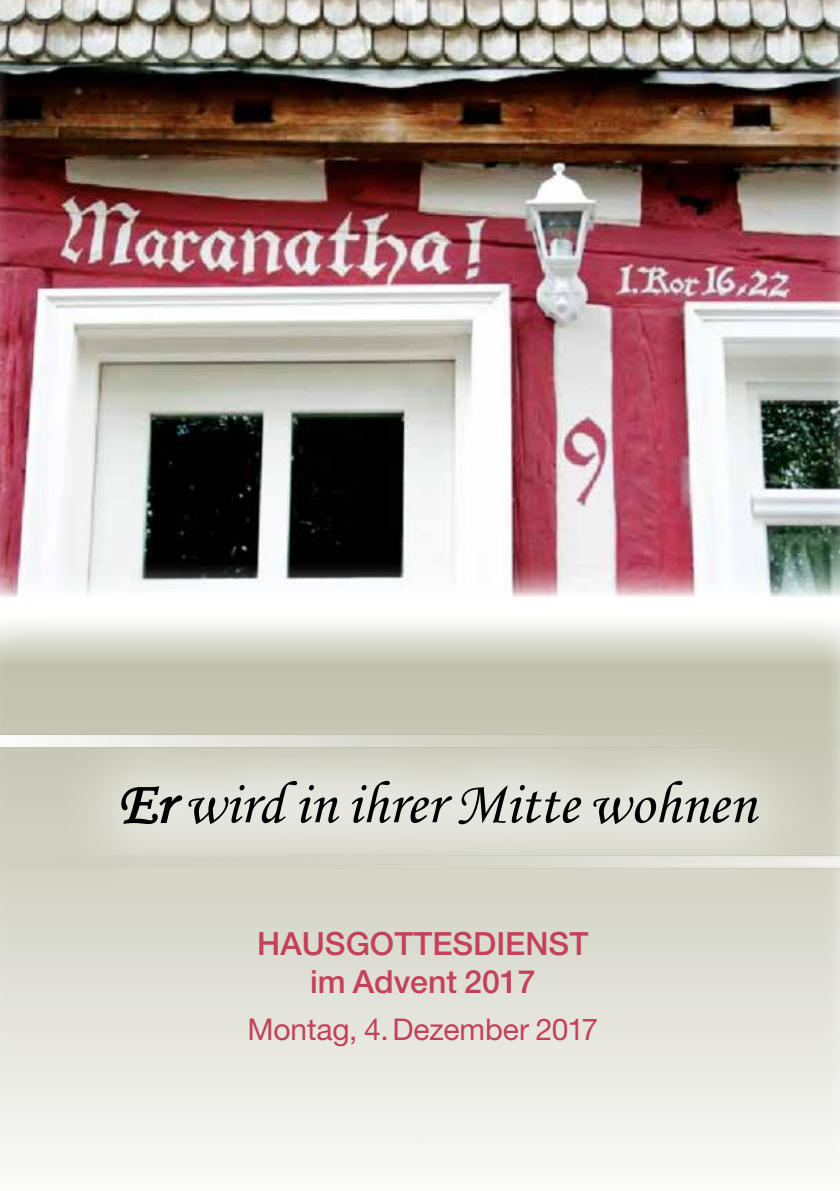
<style>
.page{position:relative;width:840px;height:1191px;background:#fff}
.page>*{position:absolute;margin:0;border:0;box-sizing:border-box;transform-origin:0 0}
.t1{font:60px "Monotype Corsiva";color:#000}
.t2{font:500 32px/38.4px "Helvetica Neue LT";color:#c5415a;text-align:center}
.t3{font:30px "Helvetica Neue LT";letter-spacing:-.005em;color:#c5415a}
</style>
<div class="page">
<img style="left:0;top:0;width:839px;height:597px">
<svg style="left:0;top:623px;width:839px;height:536px;background:#dfdfd6"></svg>
<div style="left:45px;top:705px;width:788px;height:196px;background:#fff;opacity:.75"></div>
<svg style="left:120px;top:785px;width:63px;height:40px;background:#ababa4"></svg>
<svg style="left:0;top:734px;width:839px;height:14px;background:#d6d7ca"></svg>
<svg style="left:0;top:855px;width:839px;height:13px;background:#d8d9cd"></svg>
<h1 class="t1" style="left:118px;top:767px;width:639px">Er wird in ihrer Mitte wohnen</h1>
<p class="t2" style="left:257px;top:923px;width:332px">HAUSGOTTESDIENST im Advent 2017</p>
<p class="t3" style="left:247px;top:1011px;width:352px">Montag, 4.Dezember 2017</p>
</div>
